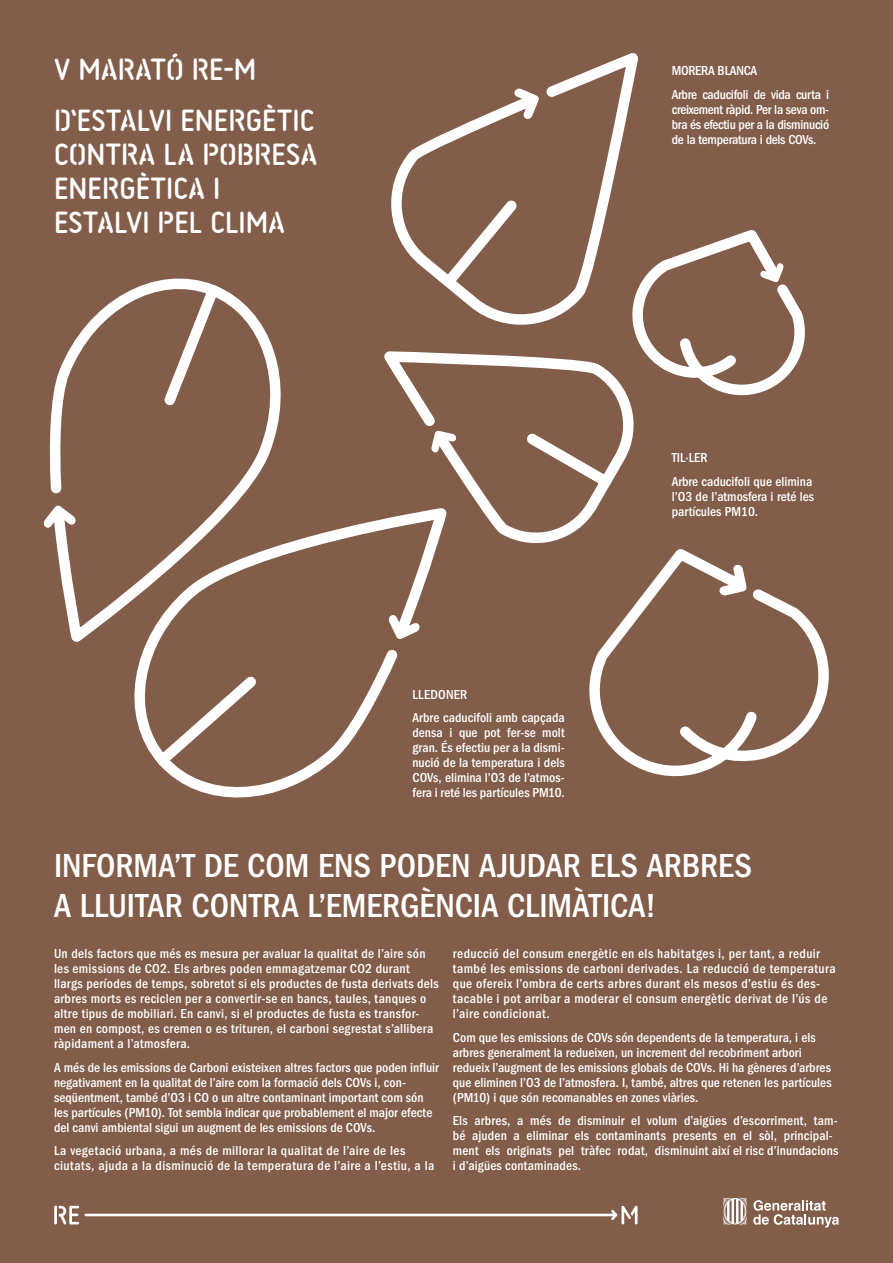
<style>
.page{position:relative;width:893px;height:1263px;background:#815d4a}
.page>*{position:absolute;margin:0;border:0;box-sizing:border-box;transform-origin:0 0}
.t1{font:500 condensed 34.5px "Franklin Gothic";color:#fff}
.t2{font:34.05px "Stencil Allround";color:#fff}
.t3{font:500 condensed 13.5px/15px "Franklin Gothic";letter-spacing:.015em;color:#fff}
.t4{font:500 condensed 13.5px/15px "Franklin Gothic";letter-spacing:.035em;color:#fff}
.t5{font:500 condensed 13.5px "Franklin Gothic";letter-spacing:-.02em;color:#fff}
</style>
<div class="page">
<svg style="left:54px;top:1206px;width:25px;height:18px"></svg>
<hr style="left:85px;top:1214px;width:532px;height:2px;background:#fff">
<svg style="left:611px;top:1206px;width:26px;height:18px"></svg>
<svg style="left:753px;top:1200px;width:86px;height:27px"></svg>
<svg style="left:723px;top:1197px;width:24px;height:28px"></svg>
<svg style="left:384px;top:357px;width:250px;height:187px"></svg>
<svg style="left:391px;top:58px;width:247px;height:267px"></svg>
<svg style="left:43px;top:518px;width:3px;height:9px"></svg>
<svg style="left:46px;top:278px;width:235px;height:364px"></svg>
<svg style="left:109px;top:513px;width:343px;height:285px"></svg>
<svg style="left:592px;top:541px;width:237px;height:236px"></svg>
<svg style="left:617px;top:222px;width:188px;height:189px"></svg>
<p class="t2" style="left:54px;top:52px;width:204px">V MARATÓ RE-M</p>
<p class="t2" style="left:54px;top:103px;width:262px">d’ESTALVI ENERGÈTIC</p>
<p class="t2" style="left:54px;top:137px;width:265px">CONTRA LA POBRESA</p>
<p class="t2" style="left:54px;top:171px;width:168px">ENERGÈTICA I</p>
<p class="t2" style="left:54px;top:205px;width:233px">ESTALVI PEL CLIMA</p>
<p class="t3" style="left:412px;top:687px;width:56px">LLEDONER</p>
<p class="t3" style="left:412px;top:711px;width:154px;text-align:justify">Arbre caducifoli amb capçada densa i que pot fer-se molt gran. És efectiu per a la dismi&shy;nució de la temperatura i dels COVs, elimina l’O3 de l’atmos&shy;fera i reté les partícules PM10.</p>
<p class="t5" style="left:672px;top:63px;width:87px">MORERA BLANCA</p>
<p class="t3" style="left:672px;top:87px;width:159px;text-align:justify">Arbre caducifoli de vida curta i creixement ràpid. Per la seva om&shy;bra és efectiu per a la disminució de la temperatura i dels COVs.</p>
<p class="t3" style="left:672px;top:450px;width:37px">TIL·LER</p>
<p class="t3" style="left:672px;top:474px;width:142px">Arbre caducifoli que elimina</p>
<p class="t3" style="left:672px;top:489px;width:144px">l’O3 de l’atmosfera i reté les</p>
<p class="t3" style="left:672px;top:504px;width:88px">partícules PM10.</p>
<p class="t1" style="left:54px;top:846px;width:700px">INFORMA’T DE COM ENS PODEN AJUDAR ELS ARBRES</p>
<p class="t1" style="left:54px;top:886px;width:604px">A LLUITAR CONTRA L’EMERGÈNCIA CLIMÀTICA!</p>
<p class="t3" style="left:54px;top:946px;width:386px">Un dels factors que més es mesura per avaluar la qualitat de l’aire són les emissions de CO2. Els arbres poden emmagatzemar CO2 durant llargs períodes de temps, sobretot si els productes de fusta derivats dels arbres morts es reciclen per a convertir-se en bancs, taules, tanques o altre tipus de mobiliari. En canvi, si el productes de fusta es transfor&shy;men en compost, es cremen o es trituren, el carboni segrestat s’allibera ràpidament a l’atmosfera.</p>
<p class="t3" style="left:54px;top:1060px;width:386px">A més de les emissions de Carboni existeixen altres factors que poden influir negativament en la qualitat de l’aire com la formació dels COVs i, con&shy;seqüentment, també d’O3 i CO o un altre contaminant important com són les partícules (PM10). Tot sembla indicar que probablement el major efecte del canvi ambiental sigui un augment de les emissions de COVs.</p>
<p class="t3" style="left:54px;top:1143px;width:382px">La vegetació urbana, a més de millorar la qualitat de l’aire de les ciutats, ajuda a la disminució de la temperatura de l’aire a l’estiu, a la</p>
<p class="t4" style="left:453px;top:946px;width:384px">reducció del consum energètic en els habitatges i, per tant, a reduir també les emissions de carboni derivades. La reducció de temperatura que ofereix l’ombra de certs arbres durant els mesos d’estiu és des&shy;tacable i pot arribar a moderar el consum energètic derivat de l’ús de l’aire condicionat.</p>
<p class="t3" style="left:453px;top:1030px;width:380px">Com que les emissions de COVs són dependents de la temperatura, i els arbres generalment la redueixen, un increment del recobriment arbori redueix l’augment de les emissions globals de COVs. Hi ha gèneres d’arbres que eliminen l’O3 de l’atmosfera. I, també, altres que retenen les partícules (PM10) i que són recomanables en zones viàries.</p>
<p class="t3" style="left:453px;top:1113px;width:387px">Els arbres, a més de disminuir el volum d’aigües d’escorriment, tam&shy;bé ajuden a eliminar els contaminants presents en el sòl, principal&shy;ment els originats pel tràfec rodat, disminuint així el risc d’inundacions i d’aigües contaminades.</p>
</div>
